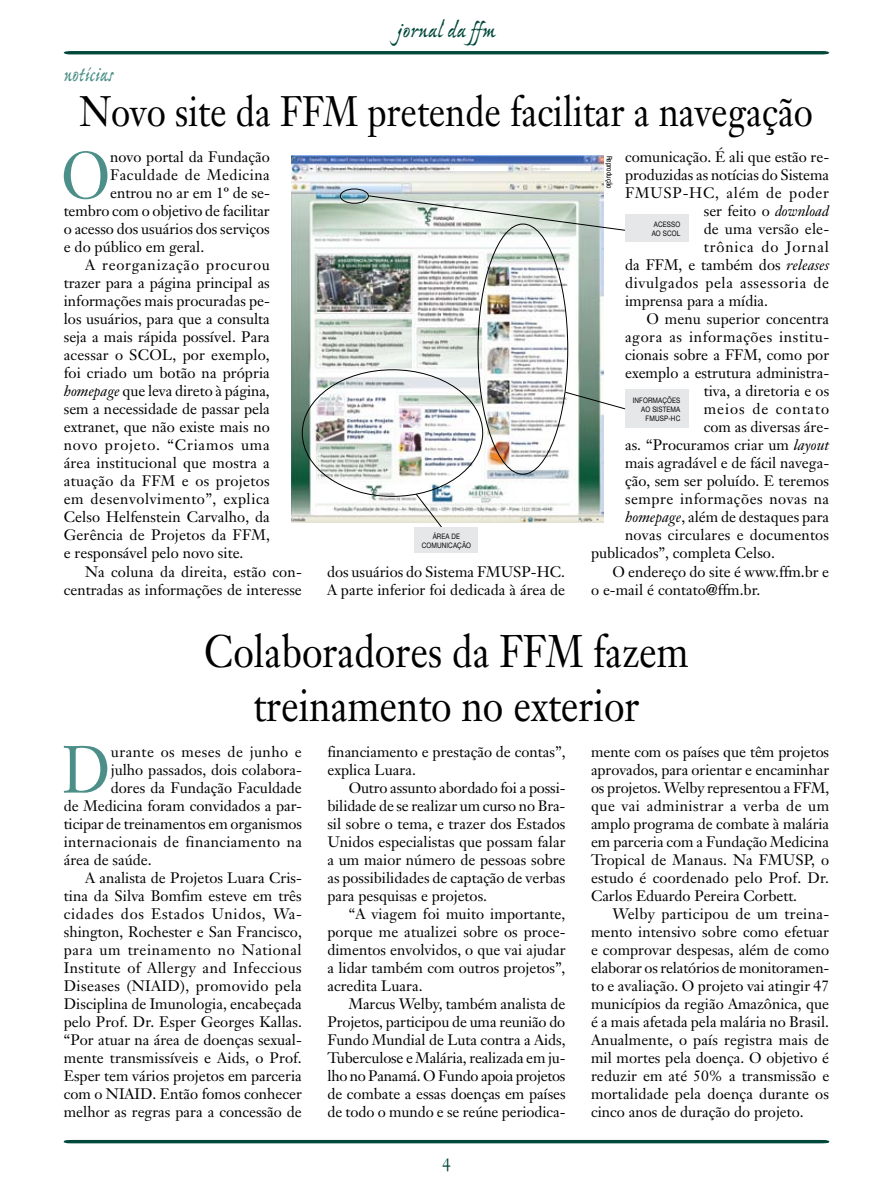
<style>
.page{position:relative;width:893px;height:1191px;background:#fff}
.page>*{position:absolute;margin:0;border:0;box-sizing:border-box;transform-origin:0 0}
.t1{font:65.55px "Janson Text";color:#4b8f88;scale:.9 1}
.t2{font:45px/54px "Janson Text";color:#000;text-align:center;scale:.85 1}
.t3{font:42px "Janson Text";color:#000;scale:.85 1}
.t4{font:24px "Ex Ponto MM 450";letter-spacing:-.01em;color:#00483a}
.t5{font:24px "Ex Ponto MM 450";letter-spacing:-.005em;color:#4b8f88;scale:.85 1}
.t6{font:18px "Janson Text";color:#00483a;scale:.85 1}
.t7{font:15px/18px "Janson Text";color:#000;text-align:justify}
.t8{font:15px "Janson Text";letter-spacing:.025em;color:#000}
.t9{font:15px "Janson Text";letter-spacing:.035em;color:#000}
.t10{font:15px "Janson Text";letter-spacing:.03em;color:#000}
.t11{font:15px "Janson Text";letter-spacing:.04em;color:#000}
.t12{font:15px "Janson Text";letter-spacing:.045em;color:#000}
.t13{font:15px "Janson Text";letter-spacing:.05em;color:#000}
.t14{font:15px "Janson Text";letter-spacing:.06em;color:#000}
.t15{font:7.5px/9px "Helvetica Neue";letter-spacing:.02em;color:#000;text-align:center;scale:.85 1}
.t16{font:condensed 7.5px "Helvetica Neue";color:#000}
.s1{font-style:italic}
</style>
<div class="page">
<svg style="left:63px;top:1139px;width:767px;height:5px"></svg>
<svg style="left:64px;top:51px;width:765px;height:3px;background:#034a3c"></svg>
<img style="left:291px;top:155px;width:312px;height:367px">
<div style="left:340px;top:189px;width:29px;height:15px;border:1px solid #000;border-radius:50%"></div>
<div style="left:625px;top:389px;width:64px;height:38px;background:#e6e7e8"></div>
<svg style="left:415px;top:493px;width:32px;height:34px"></svg>
<svg style="left:367px;top:195px;width:259px;height:36px"></svg>
<div style="left:625px;top:215px;width:64px;height:27px;background:#e6e7e8"></div>
<svg style="left:565px;top:391px;width:61px;height:19px"></svg>
<div style="left:414px;top:527px;width:64px;height:26px;background:#e6e7e8"></div>
<h3 class="t5" style="left:64px;top:62px;width:60px">notícias</h3>
<h3 class="t4" style="left:397px;top:18px;width:100px">jornal da ffm</h3>
<h3 class="t3" style="left:80px;top:85px;width:864px">Novo site da FFM pretende facilitar a navegação</h3>
<h1 class="t1" style="left:61px;top:134px;width:56px">O</h1>
<p class="t7" style="left:110px;top:148px;width:161px">novo portal da Fundação</p>
<p class="t10" style="left:110px;top:166px;width:161px">Faculdade de Medicina</p>
<p class="t7" style="left:110px;top:184px;width:161px">entrou no ar em 1º de se-</p>
<p class="t7" style="left:64px;top:202px;width:207px">tembro com o objetivo de facilitar</p>
<p class="t7" style="left:64px;top:220px;width:207px">o acesso dos usuários dos serviços</p>
<p class="t7" style="left:64px;top:238px;width:142px">e do público em geral.</p>
<p class="t12" style="left:85px;top:256px;width:186px">A reorganização procurou</p>
<p class="t7" style="left:64px;top:274px;width:208px">trazer para a página principal as</p>
<p class="t7" style="left:64px;top:292px;width:208px">informações mais procuradas pe-</p>
<p class="t7" style="left:64px;top:310px;width:208px">los usuários, para que a consulta</p>
<p class="t7" style="left:64px;top:328px;width:208px">seja a mais rápida possível. Para</p>
<p class="t7" style="left:64px;top:346px;width:208px">acessar o SCOL, por exemplo,</p>
<p class="t7" style="left:64px;top:364px;width:208px">foi criado um botão na própria</p>
<p class="t7" style="left:64px;top:382px;width:208px"><span class="s1">homepage</span> que leva direto à página,</p>
<p class="t7" style="left:64px;top:400px;width:208px">sem a necessidade de passar pela</p>
<p class="t7" style="left:64px;top:418px;width:208px">extranet, que não existe mais no</p>
<p class="t13" style="left:64px;top:436px;width:208px">novo projeto. “Criamos uma</p>
<p class="t7" style="left:64px;top:454px;width:208px">área institucional que mostra a</p>
<p class="t8" style="left:64px;top:472px;width:208px">atuação da FFM e os projetos</p>
<p class="t9" style="left:64px;top:490px;width:208px">em desenvolvimento”, explica</p>
<p class="t7" style="left:64px;top:508px;width:208px">Celso Helfenstein Carvalho, da</p>
<p class="t7" style="left:64px;top:526px;width:208px">Gerência de Projetos da FFM,</p>
<p class="t7" style="left:64px;top:544px;width:181px">e responsável pelo novo site.</p>
<p class="t7" style="left:85px;top:562px;width:218px">Na coluna da direita, estão con-</p>
<p class="t7" style="left:64px;top:580px;width:240px">centradas as informações de interesse</p>
<p class="t15" style="left:422px;top:532px;width:60px">ÁREA DE<br>COMUNICAÇÃO</p>
<p class="t7" style="left:327px;top:562px;width:240px">dos usuários do Sistema FMUSP-HC.<br>A parte inferior foi dedicada à área de</p>
<p class="t7" style="left:625px;top:148px;width:206px">comunicação. É ali que estão re-</p>
<p class="t7" style="left:625px;top:166px;width:205px">produzidas as notícias do Sistema</p>
<p class="t13" style="left:625px;top:184px;width:206px">FMUSP-HC, além de poder</p>
<p class="t7" style="left:704px;top:202px;width:127px">ser feito o <span class="s1">download</span></p>
<p class="t7" style="left:704px;top:220px;width:127px">de uma versão ele-</p>
<p class="t14" style="left:704px;top:238px;width:127px">trônica do Jornal</p>
<p class="t7" style="left:625px;top:256px;width:206px">da FFM, e também dos <span class="s1">releases</span></p>
<p class="t11" style="left:625px;top:274px;width:205px">divulgados pela assessoria de</p>
<p class="t7" style="left:625px;top:292px;width:145px">imprensa para a mídia.</p>
<p class="t7" style="left:646px;top:310px;width:184px">O menu superior concentra</p>
<p class="t11" style="left:625px;top:328px;width:206px">agora as informações institu-</p>
<p class="t7" style="left:625px;top:346px;width:206px">cionais sobre a FFM, como por</p>
<p class="t7" style="left:625px;top:364px;width:206px">exemplo a estrutura administra-</p>
<p class="t7" style="left:704px;top:382px;width:127px">tiva, a diretoria e os</p>
<p class="t14" style="left:704px;top:400px;width:127px">meios de contato</p>
<p class="t7" style="left:704px;top:418px;width:127px">com as diversas áre-</p>
<p class="t7" style="left:625px;top:436px;width:206px">as. “Procuramos criar um <span class="s1">layout</span></p>
<p class="t7" style="left:625px;top:454px;width:206px">mais agradável e de fácil navega-</p>
<p class="t7" style="left:625px;top:472px;width:206px">ção, sem ser poluído. E teremos</p>
<p class="t9" style="left:625px;top:490px;width:206px">sempre informações novas na</p>
<p class="t7" style="left:625px;top:508px;width:206px"><span class="s1">homepage</span>, além de destaques para</p>
<p class="t7" style="left:625px;top:526px;width:206px">novas circulares e documentos</p>
<p class="t7" style="left:591px;top:544px;width:185px">publicados”, completa Celso.</p>
<p class="t7" style="left:612px;top:562px;width:218px">O endereço do site é www.ffm.br e</p>
<p class="t7" style="left:591px;top:580px;width:171px">o e-mail é contato@ffm.br.</p>
<p class="t16" style="left:614px;top:155px;width:35px;rotate:90deg">Reprodução</p>
<p class="t15" style="left:652px;top:220px;width:35px">ACESSO<br>AO SCOL</p>
<p class="t15" style="left:633px;top:395px;width:57px;text-align:right">INFORMAÇÕES<br>AO SISTEMA<br>FM USP-HC</p>
<h2 class="t2" style="left:204px;top:623px;width:571px">Colaboradores da FFM fazem treinamento no exterior</h2>
<p class="t7" style="left:327px;top:742px;width:240px">financiamento e prestação de contas”, explica Luara.</p>
<p class="t7" style="left:327px;top:778px;width:240px;text-indent:21px">Outro assunto abordado foi a possi&shy;bilidade de se realizar um curso no Bra&shy;sil sobre o tema, e trazer dos Estados Unidos especialistas que possam falar a um maior número de pessoas sobre as possibilidades de captação de verbas para pesquisas e projetos.</p>
<p class="t7" style="left:327px;top:904px;width:240px;text-indent:21px">“A viagem foi muito importante, porque me atualizei sobre os proce&shy;dimentos envolvidos, o que vai ajudar a lidar também com outros projetos”, acredita Luara.</p>
<p class="t7" style="left:327px;top:994px;width:240px;text-indent:21px">Marcus Welby, também analista de Projetos, participou de uma reunião do Fundo Mundial de Luta contra a Aids, Tuberculose e Malária, realizada em ju&shy;lho no Panamá. O Fundo apoia projetos de combate a essas doenças em países de todo o mundo e se reúne periodica-</p>
<h1 class="t1" style="left:62px;top:728px;width:56px">D</h1>
<p class="t10" style="left:111px;top:742px;width:192px">urante os meses de junho e</p>
<p class="t7" style="left:591px;top:742px;width:240px">mente com os países que têm projetos aprovados, para orientar e encaminhar os projetos. Welby representou a FFM, que vai administrar a verba de um amplo programa de combate à malária em parceria com a Fundação Medicina Tropical de Manaus. Na FMUSP, o estudo é coordenado pelo Prof. Dr.<br>Carlos Eduardo Pereira Corbett.</p>
<p class="t7" style="left:591px;top:904px;width:240px;text-indent:21px">Welby participou de um treina&shy;mento intensivo sobre como efetuar e comprovar despesas, além de como elaborar os relatórios de monitoramen&shy;to e avaliação. O projeto vai atingir 47 municípios da região Amazônica, que é a mais afetada pela malária no Brasil.<br>Anualmente, o país registra mais de mil mortes pela doença. O objetivo é reduzir em até 50% a transmissão e mortalidade pela doença durante os cinco anos de duração do projeto.</p>
<p class="t7" style="left:111px;top:760px;width:193px">julho passados, dois colabora-</p>
<p class="t7" style="left:111px;top:778px;width:193px">dores da Fundação Faculdade</p>
<p class="t7" style="left:64px;top:796px;width:240px">de Medicina foram convidados a par-</p>
<p class="t7" style="left:64px;top:814px;width:240px">ticipar de treinamentos em organismos</p>
<p class="t8" style="left:64px;top:832px;width:240px">internacionais de financiamento na</p>
<p class="t7" style="left:64px;top:850px;width:90px">área de saúde.</p>
<p class="t7" style="left:85px;top:868px;width:218px">A analista de Projetos Luara Cris-</p>
<p class="t7" style="left:64px;top:886px;width:239px">tina da Silva Bomfim esteve em três</p>
<p class="t12" style="left:64px;top:904px;width:240px">cidades dos Estados Unidos, Wa-</p>
<p class="t7" style="left:64px;top:922px;width:240px">shington, Rochester e San Francisco,</p>
<p class="t9" style="left:64px;top:940px;width:240px">para um treinamento no National</p>
<p class="t10" style="left:64px;top:958px;width:239px">Institute of Allergy and Infeccious</p>
<p class="t8" style="left:64px;top:976px;width:240px">Diseases (NIAID), promovido pela</p>
<p class="t7" style="left:64px;top:994px;width:240px">Disciplina de Imunologia, encabeçada</p>
<p class="t7" style="left:64px;top:1012px;width:240px">pelo Prof. Dr. Esper Georges Kallas.</p>
<p class="t7" style="left:64px;top:1030px;width:240px">“Por atuar na área de doenças sexual-</p>
<p class="t7" style="left:64px;top:1048px;width:240px">mente transmissíveis e Aids, o Prof.</p>
<p class="t7" style="left:64px;top:1066px;width:240px">Esper tem vários projetos em parceria</p>
<p class="t7" style="left:64px;top:1084px;width:240px">com o NIAID. Então fomos conhecer</p>
<p class="t7" style="left:64px;top:1102px;width:240px">melhor as regras para a concessão de</p>
<p class="t6" style="left:442px;top:1153px;width:11px">4</p>
</div>
